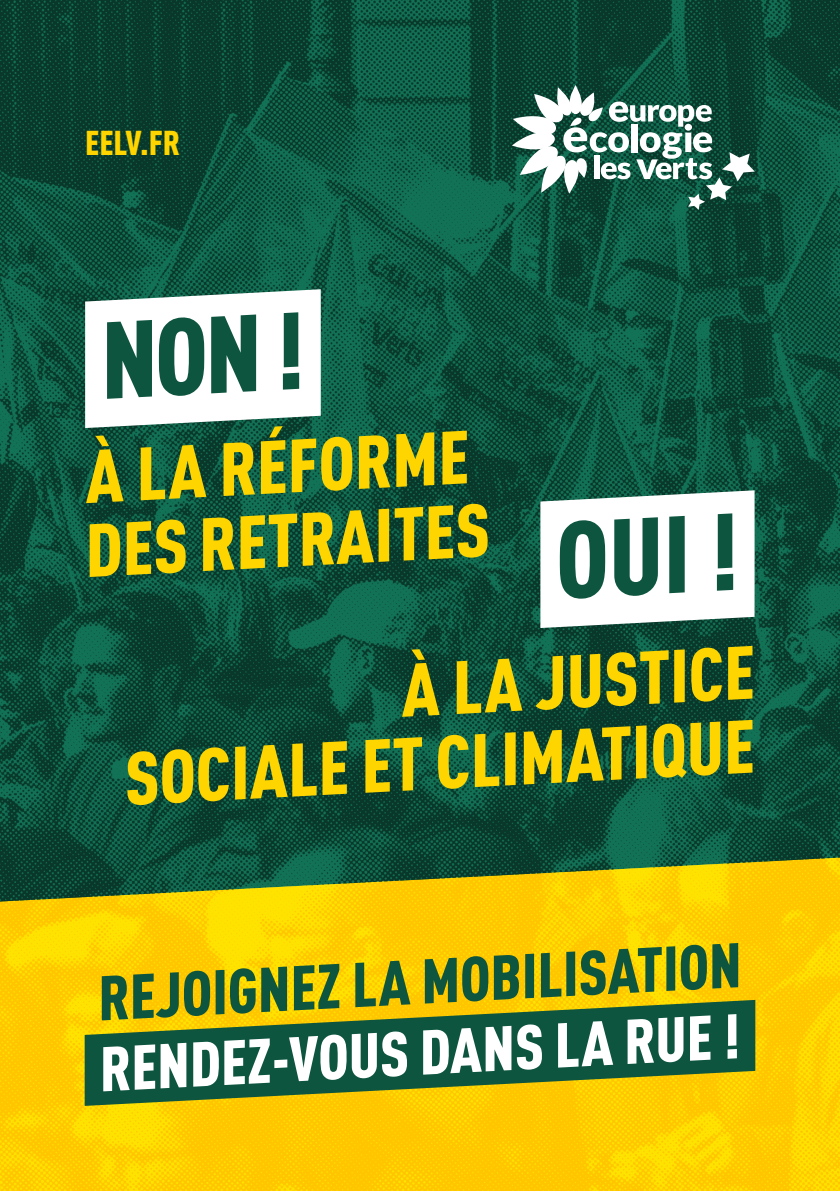
<style>
.page{position:relative;width:840px;height:1191px;background:#fff}
.page>*{position:absolute;margin:0;border:0;box-sizing:border-box;transform-origin:0 0}
.t1{font:900 107.4px "DIN Cond";color:#0e5540}
.t2{font:900 73.8px/73.8px "DIN Cond";color:#ffd500}
.t3{font:900 62px "DIN Cond";color:#0e5540}
.t4{font:900 62px "DIN Cond";color:#fff}
.t5{font:900 34px "DIN Cond";color:#ffd500}
.s1{font-size:107.4px;color:#0e5540}
</style>
<div class="page">
<img style="left:0;top:0;width:839px;height:1191px">
<svg style="left:85px;top:1000px;width:669px;height:106px;background:#5d7c2a"></svg>
<svg style="left:85px;top:289px;width:235px;height:139px"></svg>
<svg style="left:540px;top:490px;width:214px;height:138px"></svg>
<svg style="left:511px;top:85px;width:243px;height:125px"></svg>
<p class="t5" style="left:85px;top:121px;width:96px">EELV.FR</p>
<h1 class="t1" style="left:95px;top:294px;width:205px;rotate:-3deg">NON !</h1>
<p class="t2" style="left:78px;top:438px;width:652px;rotate:-3deg">À LA RÉFORME<br>DES RETRAITES <span class="s1">OUI !</span></p>
<p class="t2" style="left:118px;top:666px;width:635px;text-align:right;rotate:-3deg">À LA JUSTICE<br>SOCIALE ET CLIMATIQUE</p>
<p class="t3" style="left:95px;top:959px;width:645px;rotate:-3deg">REJOIGNEZ LA MOBILISATION</p>
<p class="t4" style="left:97px;top:1030px;width:642px;rotate:-3deg">RENDEZ-VOUS DANS LA RUE !</p>
</div>
